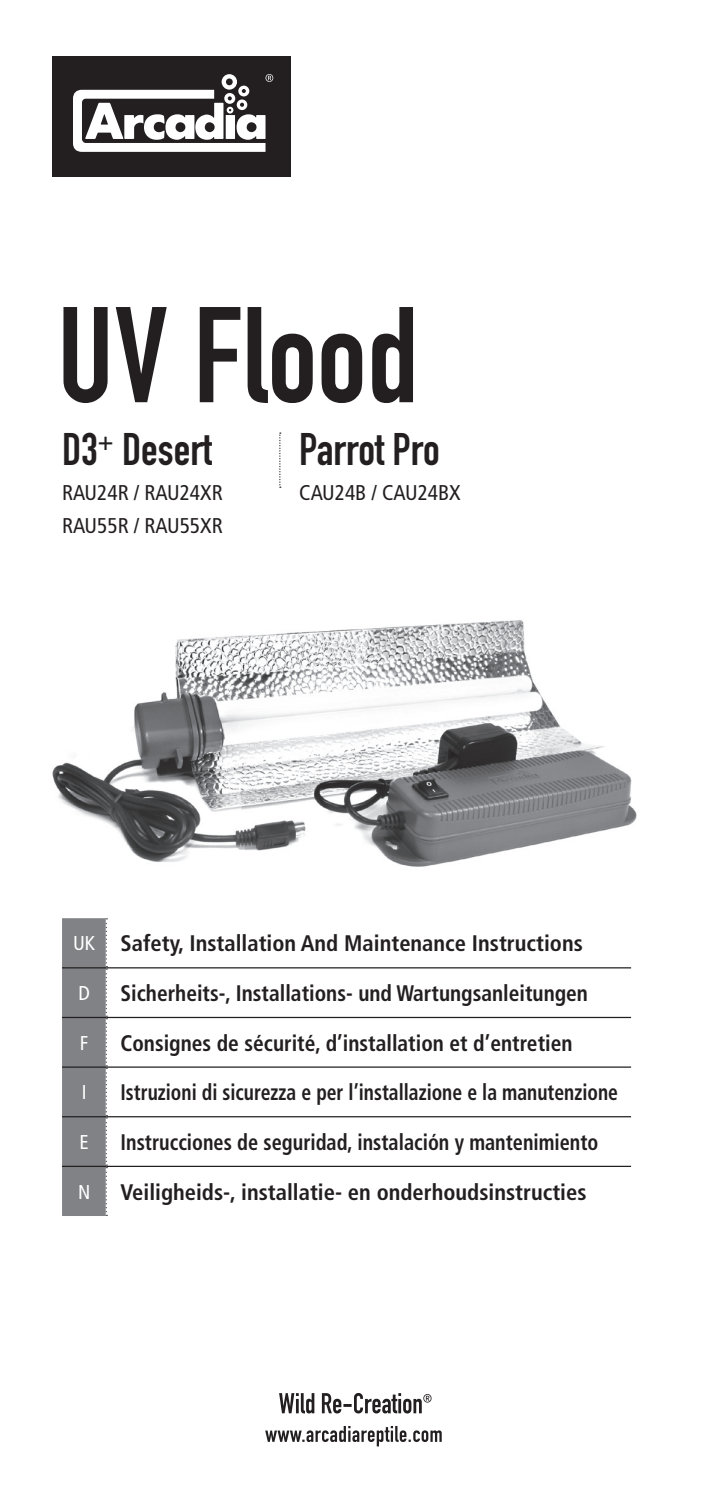
<style>
.page{position:relative;width:702px;height:1489px;background:#fff}
.page>*{position:absolute;margin:0;border:0;box-sizing:border-box;transform-origin:0 0}
.t1{font:700 133.75px "DIN Condensed";color:#231f20}
.t2{font:700 45px "DIN Condensed";color:#231f20}
.t3{font:700 condensed 22.5px "Frutiger";color:#231f20;scale:.95 1}
.t4{font:700 condensed 22.5px "Frutiger";color:#231f20}
.t5{font:700 condensed 22.5px "Frutiger";color:#231f20;scale:.87 1}
.t6{font:700 condensed 22.5px "Frutiger";color:#231f20;scale:.9 1}
.t7{font:condensed 21.25px/33.8px "Frutiger";color:#231f20}
.t8{font:condensed 20px "Frutiger";color:#fff}
.s1{font-weight:400;font-size:20px;color:#fff}
</style>
<div class="page">
<svg style="left:107px;top:918px;width:524px;height:297px"></svg>
<div style="left:62px;top:918px;width:45px;height:297px;background:#808285"></div>
<hr style="left:62px;top:967px;width:44px;height:1px;background:#231f20">
<hr style="left:106px;top:967px;width:525px;height:1px;background:#231f20">
<hr style="left:62px;top:1016px;width:44px;height:2px;background:#231f20">
<hr style="left:106px;top:1016px;width:525px;height:2px;background:#231f20">
<hr style="left:62px;top:1066px;width:44px;height:1px;background:#231f20">
<hr style="left:106px;top:1066px;width:525px;height:1px;background:#231f20">
<hr style="left:62px;top:1116px;width:44px;height:1px;background:#231f20">
<hr style="left:106px;top:1116px;width:525px;height:1px;background:#231f20">
<hr style="left:62px;top:1165px;width:44px;height:1px;background:#231f20">
<hr style="left:106px;top:1165px;width:525px;height:1px;background:#231f20">
<svg style="left:279px;top:432px;width:2px;height:56px"></svg>
<img style="left:52px;top:620px;width:585px;height:247px">
<div style="left:52px;top:57px;width:239px;height:120px;background:#231f20"></div>
<svg style="left:73px;top:74px;width:200px;height:78px"></svg>
<svg style="left:265px;top:1426px;width:176px;height:20px"></svg>
<svg style="left:279px;top:1393px;width:152px;height:20px"></svg>
<h1 class="t1" style="left:57px;top:265px;width:363px">UV Flood</h1>
<h2 class="t2" style="left:62px;top:418px;width:152px">D3<sup>+</sup> Desert</h2>
<p class="t7" style="left:62px;top:475px;width:162px">RAU24R / RAU24XR<br>RAU55R / RAU55XR</p>
<h2 class="t2" style="left:299px;top:418px;width:142px">Parrot Pro</h2>
<p class="t7" style="left:299px;top:475px;width:163px">CAU24B / CAU24BX</p>
<p class="t4" style="left:73px;top:929px;width:511px"><span class="s1">UK</span> Safety, Installation And Maintenance Instructions</p>
<p class="t8" style="left:78px;top:981px;width:13px">D</p>
<p class="t3" style="left:120px;top:979px;width:493px">Sicherheits-, Installations- und Wartungsanleitungen</p>
<p class="t8" style="left:80px;top:1031px;width:10px">F</p>
<p class="t3" style="left:120px;top:1029px;width:477px">Consignes de sécurité, d’installation et d’entretien</p>
<p class="t8" style="left:82px;top:1080px;width:6px">I</p>
<p class="t5" style="left:120px;top:1079px;width:573px">Istruzioni di sicurezza e per l’installazione e la manutenzione</p>
<p class="t8" style="left:80px;top:1130px;width:11px">E</p>
<p class="t6" style="left:120px;top:1128px;width:532px">Instrucciones de seguridad, instalación y mantenimiento</p>
<p class="t8" style="left:78px;top:1180px;width:14px">N</p>
<p class="t4" style="left:120px;top:1178px;width:467px">Veiligheids-, installatie- en onderhoudsinstructies</p>
</div>
